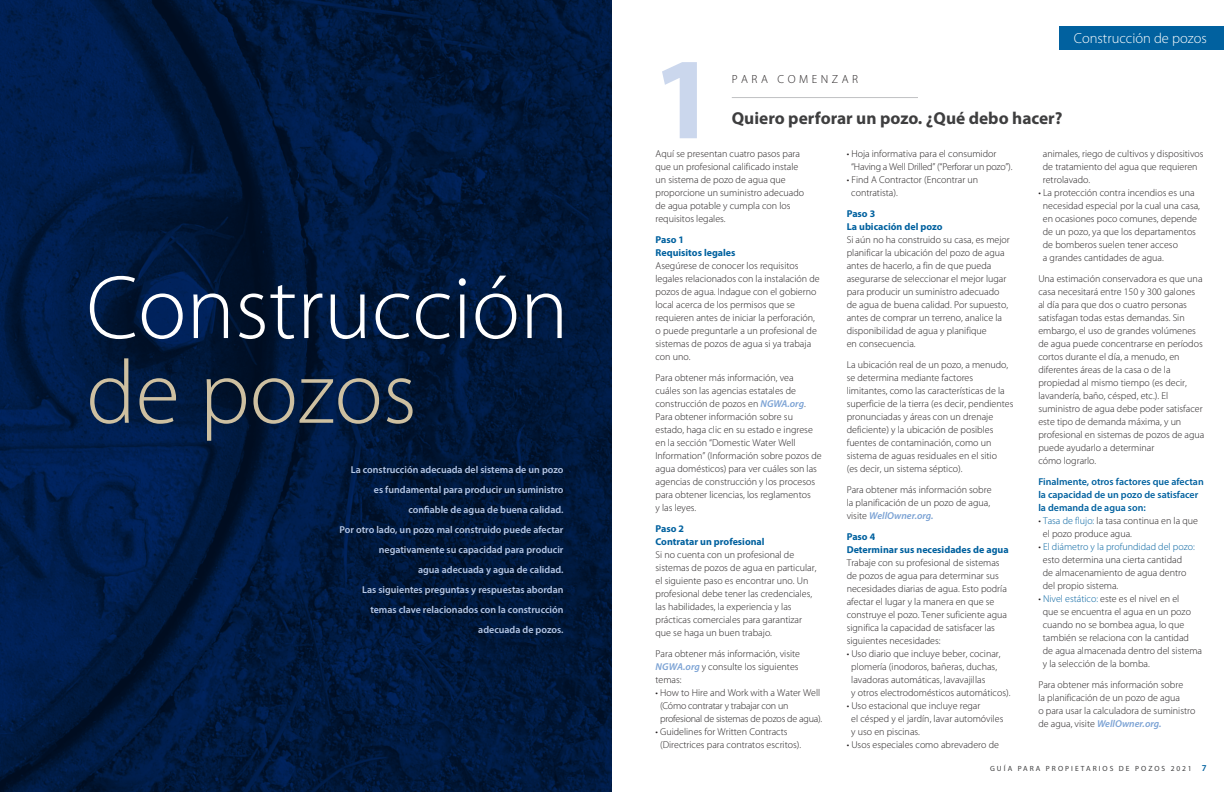
<style>
.page{position:relative;width:1224px;height:792px;background:#fff}
.page>*{position:absolute;margin:0;border:0;box-sizing:border-box;transform-origin:0 0}
.t1{font:700 117.1px "Myriad Pro";color:#cbd7ed}
.t2{font:300 90.7px/84.7px "Myriad Pro";color:#fff}
.t3{font:700 17.3px "Myriad Pro";color:#3e3e3f}
.t4{font:300 14.5px "Myriad Pro";color:#fff}
.t5{font:300 11.7px "Myriad Pro";letter-spacing:.3em;color:#231f20}
.t6{font:300 10px/13px "Myriad Pro";color:#231f20}
.t7{font:600 10px/20px "Myriad Pro";color:#b7c8e6;text-align:right}
.t8{font:700 10px "Myriad Pro";color:#01619f}
.t9{font:300 10px/13px "Myriad Pro";letter-spacing:-.02em;color:#231f20}
.t10{font:600 10px "Myriad Pro";color:#01619f}
.t11{font:italic 600 10px "Myriad Pro";color:#7ba2d4}
.t12{font:7.5px "Myriad Pro";letter-spacing:.27em;color:#3e3e3f}
.s1{color:#cec0a1}
.s2{font-weight:600;font-style:italic;color:#7ba2d4}
.s3{font-weight:300;font-style:normal;color:#231f20}
.s4{color:#01619f}
.s5{font-weight:600;font-size:9px;color:#01619f}
</style>
<div class="page">
<img style="left:0;top:0;width:612px;height:792px">
<div style="left:1059px;top:27px;width:165px;height:23px;background:#01619f"></div>
<hr style="left:732px;top:97px;width:186px;height:1px;background:#c1c2c4">
<p class="t2" style="left:86px;top:265px;width:484px">Construcción <span class="s1">de pozos</span></p>
<p class="t7" style="left:339px;top:460px;width:226px">La construcción adecuada del sistema de un pozo es fundamental para producir un suministro confiable de agua de buena calidad.<br>Por otro lado, un pozo mal construido puede afectar negativamente su capacidad para producir<br>agua adecuada y agua de calidad.<br>Las siguientes preguntas y respuestas abordan temas clave relacionados con la construcción adecuada de pozos.</p>
<p class="t1" style="left:652px;top:22px;width:67px">1</p>
<p class="t5" style="left:732px;top:72px;width:128px">PARA COMENZAR</p>
<p class="t3" style="left:732px;top:107px;width:332px">Quiero perforar un pozo. ¿Qué debo hacer?</p>
<p class="t4" style="left:1074px;top:29px;width:135px">Construcción de pozos</p>
<p class="t6" style="left:656px;top:147px;width:150px">Aquí se presentan cuatro pasos para que un profesional calificado instale un sistema de pozo de agua que proporcione un suministro adecuado de agua potable y cumpla con los requisitos legales.</p>
<p class="t8" style="left:656px;top:233px;width:30px">Paso 1</p>
<p class="t8" style="left:656px;top:246px;width:82px">Requisitos legales</p>
<p class="t6" style="left:656px;top:259px;width:166px">Asegúrese de conocer los requisitos legales relacionados con la instalación de pozos de agua. Indague con el gobierno local acerca de los permisos que se requieren antes de iniciar la perforación, o puede preguntarle a un profesional de sistemas de pozos de agua si ya trabaja con uno.</p>
<p class="t6" style="left:656px;top:371px;width:168px">Para obtener más información, vea<br>cuáles son las agencias estatales de construcción de pozos en <span class="s2">NGWA.org</span>.<br>Para obtener información sobre su estado, haga clic en su estado e ingrese en la sección “Domestic Water Well Information” (Información sobre pozos de agua domésticos) para ver cuáles son las agencias de construcción y los procesos para obtener licencias, los reglamentos<br>y las leyes.</p>
<p class="t8" style="left:656px;top:522px;width:30px">Paso 2</p>
<p class="t8" style="left:656px;top:535px;width:111px">Contratar un profesional</p>
<p class="t6" style="left:656px;top:548px;width:162px">Si no cuenta con un profesional de sistemas de pozos de agua en particular, el siguiente paso es encontrar uno. Un profesional debe tener las credenciales, las habilidades, la experiencia y las prácticas comerciales para garantizar que se haga un buen trabajo.</p>
<p class="t6" style="left:656px;top:647px;width:146px">Para obtener más información, visite<br><span class="s2">NGWA.org</span> y consulte los siguientes temas:</p>
<p class="t9" style="left:660px;top:686px;width:164px;text-indent:-4px">• How to Hire and Work with a Water Well (Cómo contratar y trabajar con un profesional de sistemas de pozos de agua).</p>
<p class="t6" style="left:660px;top:725px;width:143px;text-indent:-4px">• Guidelines for Written Contracts (Directrices para contratos escritos).</p>
<p class="t6" style="left:851px;top:147px;width:163px;text-indent:-4px">• Hoja informativa para el consumidor “Having a Well Drilled” (“Perforar un pozo”).</p>
<p class="t6" style="left:851px;top:173px;width:129px;text-indent:-4px">• Find A Contractor (Encontrar un contratista).</p>
<p class="t8" style="left:847px;top:207px;width:30px">Paso 3</p>
<p class="t8" style="left:847px;top:220px;width:97px">La ubicación del pozo</p>
<p class="t6" style="left:847px;top:233px;width:165px">Si aún no ha construido su casa, es mejor planificar la ubicación del pozo de agua antes de hacerlo, a fin de que pueda asegurarse de seleccionar el mejor lugar para producir un suministro adecuado de agua de buena calidad. Por supuesto, antes de comprar un terreno, analice la disponibilidad de agua y planifique<br>en consecuencia.</p>
<p class="t6" style="left:847px;top:358px;width:168px">La ubicación real de un pozo, a menudo, se determina mediante factores limitantes, como las características de la superficie de la tierra (es decir, pendientes pronunciadas y áreas con un drenaje deficiente) y la ubicación de posibles fuentes de contaminación, como un sistema de aguas residuales en el sitio<br>(es decir, un sistema séptico).</p>
<p class="t6" style="left:847px;top:483px;width:146px">Para obtener más información sobre la planificación de un pozo de agua,</p>
<p class="t11" style="left:847px;top:509px;width:88px"><span class="s3">visite</span> WellOwner.org.</p>
<p class="t8" style="left:847px;top:530px;width:30px">Paso 4</p>
<p class="t8" style="left:847px;top:543px;width:164px">Determinar sus necesidades de agua</p>
<p class="t6" style="left:847px;top:556px;width:162px">Trabaje con su profesional de sistemas de pozos de agua para determinar sus necesidades diarias de agua. Esto podría afectar el lugar y la manera en que se construye el pozo. Tener suficiente agua significa la capacidad de satisfacer las siguientes necesidades:</p>
<p class="t6" style="left:851px;top:647px;width:161px;text-indent:-4px">• Uso diario que incluye beber, cocinar, plomería (inodoros, bañeras, duchas, lavadoras automáticas, lavavajillas<br>y otros electrodomésticos automáticos).</p>
<p class="t6" style="left:851px;top:699px;width:154px;text-indent:-4px">• Uso estacional que incluye regar<br>el césped y el jardín, lavar automóviles y uso en piscinas.</p>
<p class="t6" style="left:847px;top:738px;width:154px">• Usos especiales como abrevadero de</p>
<p class="t6" style="left:1043px;top:147px;width:162px">animales, riego de cultivos y dispositivos de tratamiento del agua que requieren retrolavado.</p>
<p class="t6" style="left:1043px;top:186px;width:159px;text-indent:-5px">• La protección contra incendios es una necesidad especial por la cual una casa, en ocasiones poco comunes, depende de un pozo, ya que los departamentos de bomberos suelen tener acceso<br>a grandes cantidades de agua.</p>
<p class="t6" style="left:1038px;top:272px;width:168px">Una estimación conservadora es que una casa necesitará entre 150 y 300 galones al día para que dos o cuatro personas satisfagan todas estas demandas. Sin embargo, el uso de grandes volúmenes de agua puede concentrarse en períodos cortos durante el día, a menudo, en diferentes áreas de la casa o de la propiedad al mismo tiempo (es decir, lavandería, baño, césped, etc.). El suministro de agua debe poder satisfacer este tipo de demanda máxima, y un profesional en sistemas de pozos de agua puede ayudarlo a determinar</p>
<p class="t6" style="left:1038px;top:454px;width:59px">cómo lograrlo.</p>
<p class="t10" style="left:1038px;top:475px;width:167px">Finalmente, otros factores que afectan</p>
<p class="t10" style="left:1038px;top:488px;width:161px">la capacidad de un pozo de satisfacer</p>
<p class="t10" style="left:1038px;top:501px;width:109px">la demanda de agua son:</p>
<p class="t6" style="left:1043px;top:514px;width:157px;text-indent:-4px">• <span class="s4">Tasa de flujo:</span> la tasa continua en la que el pozo produce agua.</p>
<p class="t6" style="left:1043px;top:540px;width:153px;text-indent:-4px">• <span class="s4">El diámetro y la profundidad del pozo: </span>esto determina una cierta cantidad de almacenamiento de agua dentro del propio sistema.</p>
<p class="t6" style="left:1043px;top:592px;width:161px;text-indent:-4px">• <span class="s4">Nivel estático:</span> este es el nivel en el<br>que se encuentra el agua en un pozo cuando no se bombea agua, lo que también se relaciona con la cantidad<br>de agua almacenada dentro del sistema y la selección de la bomba.</p>
<p class="t6" style="left:1038px;top:678px;width:159px">Para obtener más información sobre<br>la planificación de un pozo de agua<br>o para usar la calculadora de suministro de agua, visite <span class="s2">WellOwner.org.</span></p>
<p class="t12" style="left:990px;top:764px;width:218px">GUÍA PARA PROPIETARIOS DE POZOS 2021 <span class="s5">7</span></p>
</div>
